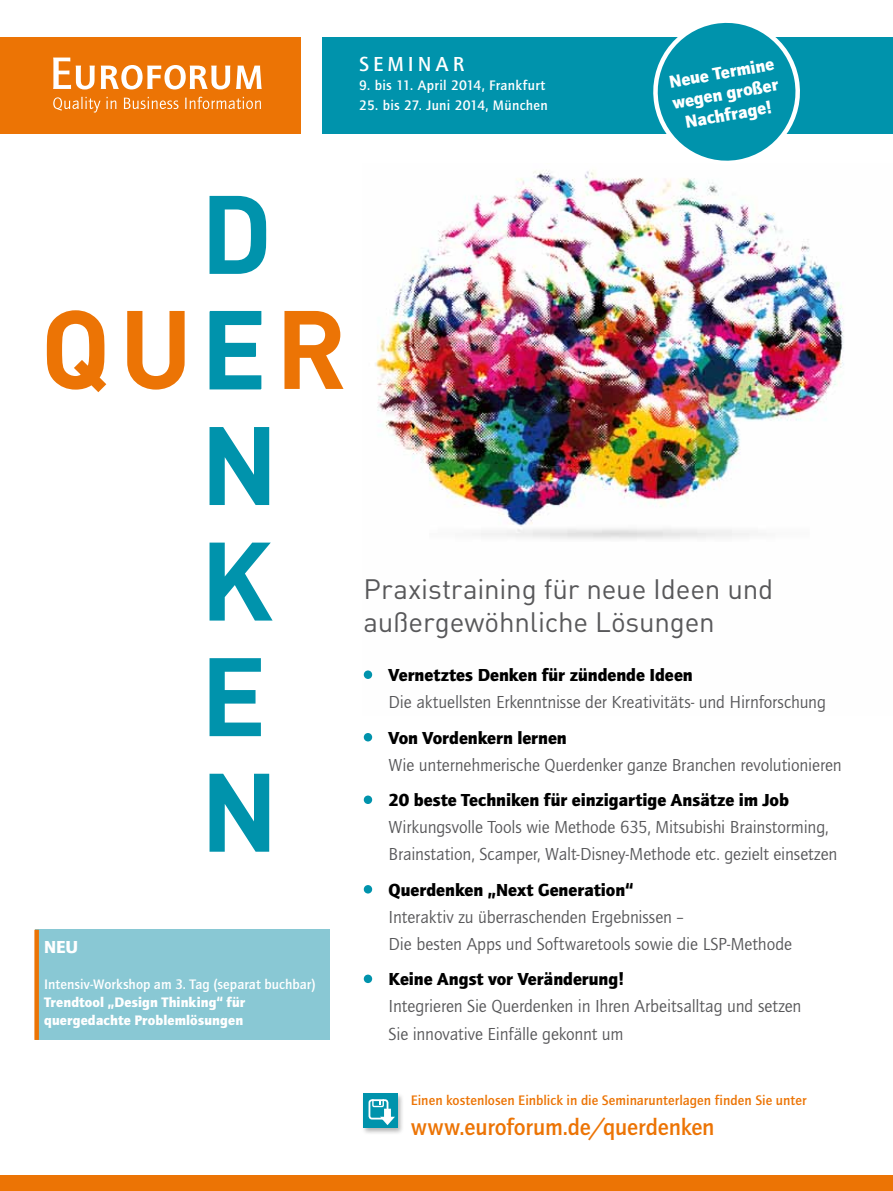
<style>
.page{position:relative;width:893px;height:1191px;background:#fff}
.page>*{position:absolute;margin:0;border:0;box-sizing:border-box;transform-origin:0 0}
.t1{font:700 109.5px/115.5px "DIN";color:#0093ac}
.t2{font:700 109.5px "DIN";color:#ec7405}
.t3{font:27.75px/33.3px "DIN Regular Alternate";letter-spacing:-.005em;color:#58585a}
.t4{font:500 24px "Quay Sans ITC Std";letter-spacing:.005em;color:#ec7405}
.t5{font:500 21px "Quay Sans ITC Std";letter-spacing:.19em;color:#fff}
.t6{font:18px/27px "Quay Sans ITC Std";letter-spacing:-.005em;color:#58585a}
.t7{font:900 18px/21px "Quay Sans ITC Std";color:#fff;text-align:center}
.t8{font:500 14.25px "Quay Sans ITC Std";letter-spacing:.005em;color:#fff}
.t9{font:500 14.25px "Quay Sans ITC Std";letter-spacing:.015em;color:#ec7405}
.t10{font:900 14.25px/18px "Quay Sans ITC Std";letter-spacing:.005em;color:#fff}
.s1{color:#0093ac}
.s2{font-size:19.5px;color:#0093ac}
.s3{font-weight:900;color:#000}
</style>
<div class="page">
<img style="left:363px;top:170px;width:481px;height:509px">
<div style="left:322px;top:37px;width:571px;height:96px;background:#0093ac"></div>
<div style="left:0;top:37px;width:300px;height:96px;background:#ec7405"></div>
<svg style="left:53px;top:58px;width:209px;height:31px"></svg>
<svg style="left:53px;top:97px;width:208px;height:16px"></svg>
<div style="left:0;top:1175px;width:893px;height:16px;background:#ec7405"></div>
<div style="left:364px;top:670px;width:8px;height:9px;border:3px solid #0093ac;border-radius:50%"></div>
<div style="left:364px;top:733px;width:8px;height:8px;border:3px solid #0093ac;border-radius:50%"></div>
<div style="left:364px;top:795px;width:8px;height:9px;border:3px solid #0093ac;border-radius:50%"></div>
<div style="left:364px;top:885px;width:8px;height:8px;border:3px solid #0093ac;border-radius:50%"></div>
<div style="left:364px;top:974px;width:8px;height:9px;border:3px solid #0093ac;border-radius:50%"></div>
<div style="left:35px;top:929px;width:295px;height:111px;background:#89c8d4"></div>
<div style="left:34px;top:929px;width:5px;height:111px;background:#ec7405"></div>
<svg style="left:650px;top:22px;width:153px;height:139px"></svg>
<div style="left:361px;top:1091px;width:44px;height:44px;background:#000;opacity:.3"></div>
<div style="left:363px;top:1093px;width:34px;height:34px;background:#0093ac"></div>
<div style="left:369px;top:1099px;width:19px;height:20px;border:2px solid #fff;border-radius:3px"></div>
<svg style="left:371px;top:1099px;width:24px;height:26px"></svg>
<p class="t5" style="left:359px;top:51px;width:106px">seminar</p>
<p class="t8" style="left:359px;top:77px;width:188px">9. bis 11. April 2014, Frankfurt</p>
<p class="t8" style="left:359px;top:97px;width:190px">25. bis 27. Juni 2014, München</p>
<p class="t7" style="left:667px;top:72px;width:109px;rotate:-10deg">Neue Termine wegen großer<br>Nachfrage!</p>
<h1 class="t1" style="left:200px;top:115px;width:79px;line-height:231px">D<br>N</h1>
<h1 class="t1" style="left:200px;top:519px;width:79px;text-align:justify">K E N</h1>
<h1 class="t2" style="left:40px;top:276px;width:286px">QU<span class="s1">E</span>R</h1>
<p class="t7" style="left:44px;top:936px;width:35px">Neu</p>
<p class="t8" style="left:44px;top:976px;width:273px">Intensiv-Workshop am 3. Tag (separat buchbar)</p>
<p class="t10" style="left:44px;top:993px;width:203px">Trendtool „Design Thinking“ für quergedachte Problemlösungen</p>
<h2 class="t3" style="left:364px;top:571px;width:411px">Praxistraining für neue Ideen und außergewöhnliche Lösungen</h2>
<p class="t6" style="left:389px;top:662px;width:439px;text-indent:-26px"><span class="s2">•</span> <span class="s3">Vernetztes Denken für zündende Ideen<br></span>Die aktuellsten Erkenntnisse der Kreativitäts- und Hirnforschung</p>
<p class="t6" style="left:389px;top:724px;width:455px;text-indent:-26px"><span class="s2">•</span> <span class="s3">Von Vordenkern lernen<br></span>Wie unternehmerische Querdenker ganze Branchen revolutionieren</p>
<p class="t6" style="left:389px;top:787px;width:450px;text-indent:-26px"><span class="s2">•</span> <span class="s3">20 beste Techniken für einzigartige Ansätze im Job<br></span>Wirkungsvolle Tools wie Methode 635, Mitsubishi Brainstorming,<br>Brainstation, Scamper, Walt-Disney-Methode etc. gezielt einsetzen</p>
<p class="t6" style="left:389px;top:876px;width:405px;text-indent:-26px"><span class="s2">•</span> <span class="s3">Querdenken „Next Generation“<br></span>Interaktiv zu überraschenden Ergebnissen –<br>Die besten Apps und Softwaretools sowie die LSP-Methode</p>
<p class="t6" style="left:389px;top:966px;width:414px;text-indent:-26px"><span class="s2">•</span> <span class="s3">Keine Angst vor Veränderung!<br></span>Integrieren Sie Querdenken in Ihren Arbeitsalltag und setzen<br>Sie innovative Einfälle gekonnt um</p>
<p class="t9" style="left:411px;top:1091px;width:397px">Einen kostenlosen Einblick in die Seminarunterlagen finden Sie unter</p>
<h3 class="t4" style="left:411px;top:1112px;width:305px">www.euroforum.de/querdenken</h3>
</div>
